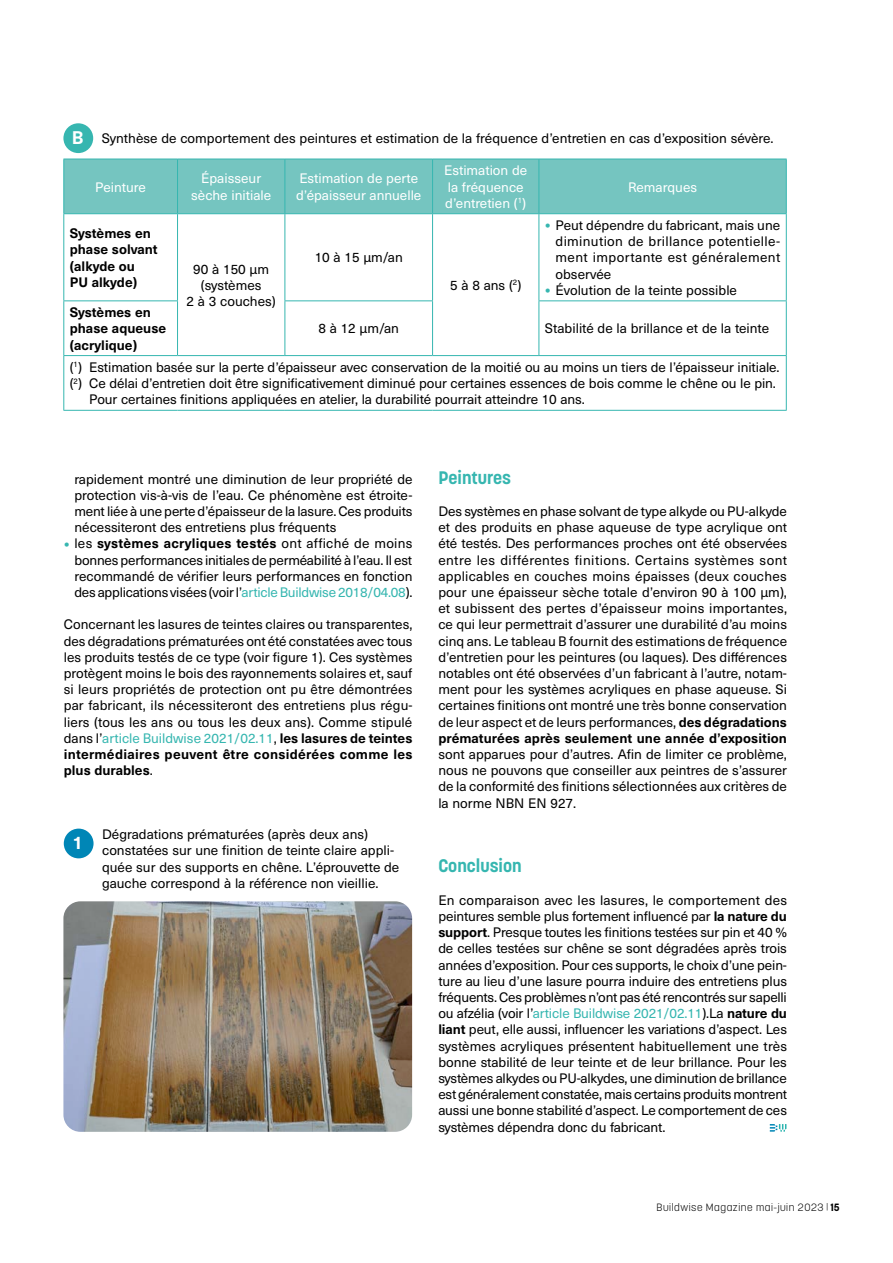
<style>
.page{position:relative;width:893px;height:1263px;background:#fff}
.page>*{position:absolute;margin:0;border:0;box-sizing:border-box;transform-origin:0 0}
.t1{font:700 18px "Korolev";color:#36b6b0}
.t2{font:700 18px "Neue Haas Unica W1 G";color:#fff}
.t3{font:13.5px/16.2px "Neue Haas Unica W1 G";color:#000;text-align:justify}
.t4{font:13.5px/16.2px "Neue Haas Unica W1 G";color:#fff}
.t5{font:700 13.5px/16.2px "Neue Haas Unica W1 G";color:#000}
.t6{font:300 10.5px "Korolev";letter-spacing:.05em;color:#000}
.s1{font-weight:700;font-size:18px;color:#fff}
.s2{font-size:18px;color:#36b6b0}
.s3{font-weight:700}
.s4{color:#36b6b0}
.s5{font-size:9.15px}
</style>
<div class="page">
<div style="left:63px;top:123px;width:30px;height:30px;background:#36b6b0;border-radius:50%"></div>
<div style="left:64px;top:160px;width:722px;height:53px;background:#75c5c0"></div>
<hr style="left:177px;top:159px;width:1px;height:54px;background:#36b6b0">
<hr style="left:285px;top:159px;width:1px;height:54px;background:#36b6b0">
<hr style="left:432px;top:159px;width:1px;height:54px;background:#36b6b0">
<hr style="left:539px;top:159px;width:1px;height:54px;background:#36b6b0">
<hr style="left:285px;top:214px;width:1px;height:86px;background:#36b6b0">
<hr style="left:432px;top:214px;width:1px;height:86px;background:#36b6b0">
<hr style="left:539px;top:214px;width:1px;height:86px;background:#36b6b0">
<hr style="left:63px;top:300px;width:115px;height:1px;background:#36b6b0">
<hr style="left:285px;top:300px;width:148px;height:1px;background:#36b6b0">
<hr style="left:285px;top:301px;width:1px;height:54px;background:#36b6b0">
<hr style="left:432px;top:301px;width:1px;height:54px;background:#36b6b0">
<hr style="left:539px;top:300px;width:248px;height:1px;background:#36b6b0">
<hr style="left:539px;top:301px;width:1px;height:54px;background:#36b6b0">
<hr style="left:178px;top:355px;width:107px;height:1px;background:#36b6b0">
<hr style="left:285px;top:355px;width:148px;height:1px;background:#36b6b0">
<hr style="left:433px;top:355px;width:106px;height:1px;background:#36b6b0">
<hr style="left:539px;top:355px;width:248px;height:1px;background:#36b6b0">
<hr style="left:786px;top:214px;width:1px;height:86px;background:#36b6b0">
<hr style="left:786px;top:301px;width:1px;height:54px;background:#36b6b0">
<hr style="left:63px;top:356px;width:1px;height:54px;background:#36b6b0">
<hr style="left:786px;top:356px;width:1px;height:54px;background:#36b6b0">
<hr style="left:63px;top:410px;width:115px;height:1px;background:#36b6b0">
<hr style="left:178px;top:410px;width:107px;height:1px;background:#36b6b0">
<hr style="left:285px;top:410px;width:148px;height:1px;background:#36b6b0">
<hr style="left:433px;top:410px;width:106px;height:1px;background:#36b6b0">
<hr style="left:539px;top:410px;width:248px;height:1px;background:#36b6b0">
<hr style="left:63px;top:214px;width:1px;height:86px;background:#36b6b0">
<hr style="left:177px;top:214px;width:1px;height:86px;background:#36b6b0">
<hr style="left:63px;top:301px;width:1px;height:54px;background:#36b6b0">
<hr style="left:177px;top:301px;width:1px;height:54px;background:#36b6b0">
<hr style="left:63px;top:355px;width:115px;height:1px;background:#36b6b0">
<hr style="left:63px;top:159px;width:115px;height:1px;background:#36b6b0">
<hr style="left:63px;top:159px;width:1px;height:54px;background:#36b6b0">
<hr style="left:178px;top:159px;width:107px;height:1px;background:#36b6b0">
<hr style="left:285px;top:159px;width:148px;height:1px;background:#36b6b0">
<hr style="left:433px;top:159px;width:106px;height:1px;background:#36b6b0">
<hr style="left:539px;top:159px;width:248px;height:1px;background:#36b6b0">
<hr style="left:786px;top:159px;width:1px;height:54px;background:#36b6b0">
<hr style="left:63px;top:213px;width:115px;height:1px;background:#36b6b0">
<hr style="left:178px;top:213px;width:107px;height:1px;background:#36b6b0">
<hr style="left:285px;top:213px;width:148px;height:1px;background:#36b6b0">
<hr style="left:433px;top:213px;width:106px;height:1px;background:#36b6b0">
<hr style="left:539px;top:213px;width:248px;height:1px;background:#36b6b0">
<img style="left:63px;top:901px;width:349px;height:231px">
<div style="left:64px;top:829px;width:30px;height:29px;background:#0086b6;border-radius:50%"></div>
<svg style="left:770px;top:1124px;width:16px;height:8px"></svg>
<p class="t3" style="left:72px;top:130px;width:703px"><span class="s1">B</span> Synthèse de comportement des peintures et estimation de la fréquence d’entretien en cas d’exposition sévère.</p>
<p class="t4" style="left:95px;top:178px;width:52px">Peinture</p>
<p class="t4" style="left:191px;top:170px;width:82px;text-align:center">Épaisseur sèche initiale</p>
<p class="t4" style="left:296px;top:170px;width:127px">Estimation de perte d’épaisseur annuelle</p>
<p class="t4" style="left:444px;top:162px;width:85px">Estimation de la fréquence d’entretien (<sup>1</sup>)</p>
<p class="t4" style="left:628px;top:178px;width:71px">Remarques</p>
<p class="t3" style="left:556px;top:216px;width:226px;text-indent:-11px"><span class="s2">•</span> Peut dépendre du fabricant, mais une diminution de brillance potentielle&shy;ment importante est généralement observée</p>
<p class="t3" style="left:545px;top:281px;width:194px"><span class="s2">•</span> Évolution de la teinte possible</p>
<p class="t5" style="left:70px;top:224px;width:89px">Systèmes en phase solvant (alkyde ou<br>PU alkyde)</p>
<p class="t3" style="left:315px;top:249px;width:90px">10 à 15 µm/an</p>
<p class="t3" style="left:187px;top:260px;width:91px;text-align:center">90 à 150 µm (systèmes<br>2 à 3 couches)</p>
<p class="t3" style="left:450px;top:276px;width:73px">5 à 8 ans (<sup>2</sup>)</p>
<p class="t5" style="left:70px;top:303px;width:98px">Systèmes en phase aqueuse (acrylique)</p>
<p class="t3" style="left:318px;top:320px;width:82px">8 à 12 µm/an</p>
<p class="t3" style="left:545px;top:320px;width:226px">Stabilité de la brillance et de la teinte</p>
<p class="t3" style="left:70px;top:358px;width:711px">(<sup>1</sup>) Estimation basée sur la perte d’épaisseur avec conservation de la moitié ou au moins un tiers de l’épaisseur initiale.</p>
<p class="t3" style="left:70px;top:374px;width:708px">(<sup>2</sup>) Ce délai d’entretien doit être significativement diminué pour certaines essences de bois comme le chêne ou le pin.</p>
<p class="t3" style="left:89px;top:391px;width:497px">Pour certaines finitions appliquées en atelier, la durabilité pourrait atteindre 10 ans.</p>
<p class="t3" style="left:74px;top:470px;width:340px">rapidement montré une diminution de leur propriété de protection vis-à-vis de l’eau. Ce phénomène est étroite&shy;ment liée à une perte d’épaisseur de la lasure. Ces produits nécessiteront des entretiens plus fréquents</p>
<p class="t3" style="left:74px;top:535px;width:340px;text-indent:-11px"><span class="s2">•</span> les <span class="s3">systèmes acryliques testés</span> ont affiché de moins bonnes performances initiales de perméabilité à l’eau. Il est recommandé de vérifier leurs performances en fonction des applications visées (voir l’<span class="s4">article Buildwise 2018/04.08</span>).</p>
<p class="t3" style="left:64px;top:616px;width:350px">Concernant les lasures de teintes claires ou transparentes, des dégradations prématurées ont été constatées avec tous les produits testés de ce type (voir figure 1). Ces systèmes protègent moins le bois des rayonnements solaires et, sauf si leurs propriétés de protection ont pu être démontrées par fabricant, ils nécessiteront des entretiens plus régu&shy;liers (tous les ans ou tous les deux ans). Comme stipulé dans l’<span class="s4">article Buildwise 2021/02.11</span>, <span class="s3">les lasures de teintes intermédiaires peuvent être considérées comme les plus durables</span>.</p>
<h1 class="t2" style="left:73px;top:829px;width:12px">1</h1>
<p class="t3" style="left:102px;top:826px;width:299px;text-align:left">Dégradations prématurées (après deux ans) constatées sur une finition de teinte claire appli&shy;quée sur des supports en chêne. L’éprouvette de gauche correspond à la référence non vieillie.</p>
<h1 class="t1" style="left:438px;top:466px;width:74px">Peintures</h1>
<p class="t3" style="left:438px;top:502px;width:350px">Des systèmes en phase solvant de type alkyde ou PU-alkyde et des produits en phase aqueuse de type acrylique ont été testés. Des performances proches ont été observées entre les différentes finitions. Certains systèmes sont applicables en couches moins épaisses (deux couches pour une épaisseur sèche totale d’environ 90 à 100 µm), et subissent des pertes d’épaisseur moins importantes, ce qui leur permettrait d’assurer une durabilité d’au moins cinq ans. Le tableau B fournit des estimations de fréquence d’entretien pour les peintures (ou laques). Des différences notables ont été observées d’un fabricant à l’autre, notam&shy;ment pour les systèmes acryliques en phase aqueuse. Si certaines finitions ont montré une très bonne conservation de leur aspect et de leurs performances, <span class="s3">des dégradations prématurées après seulement une année d’exposition</span></p>
<p class="t3" style="left:438px;top:745px;width:350px">sont apparues pour d’autres. Afin de limiter ce problème, nous ne pouvons que conseiller aux peintres de s’assurer de la conformité des finitions sélectionnées aux critères de la norme NBN EN 927.</p>
<h1 class="t1" style="left:438px;top:855px;width:85px">Conclusion</h1>
<p class="t3" style="left:438px;top:891px;width:350px">En comparaison avec les lasures, le comportement des peintures semble plus fortement influencé par <span class="s3">la nature du support</span>. Presque toutes les finitions testées sur pin et 40 % de celles testées sur chêne se sont dégradées après trois années d’exposition. Pour ces supports, le choix d’une pein&shy;ture au lieu d’une lasure pourra induire des entretiens plus fréquents. Ces problèmes n’ont pas été rencontrés sur sapelli ou afzélia (voir l’<span class="s4">article Buildwise 2021/02.11</span>).La <span class="s3">nature du liant</span> peut, elle aussi, influencer les variations d’aspect. Les systèmes acryliques présentent habituellement une très bonne stabilité de leur teinte et de leur brillance. Pour les systèmes alkydes ou PU-alkydes, une diminution de brillance est généralement constatée, mais certains produits montrent aussi une bonne stabilité d’aspect. Le comportement de ces systèmes dépendra donc du fabricant.</p>
<p class="t6" style="left:657px;top:1200px;width:185px">Buildwise Magazine mai-juin 2023 <span class="s5">|</span> <span class="s3">15</span></p>
</div>
